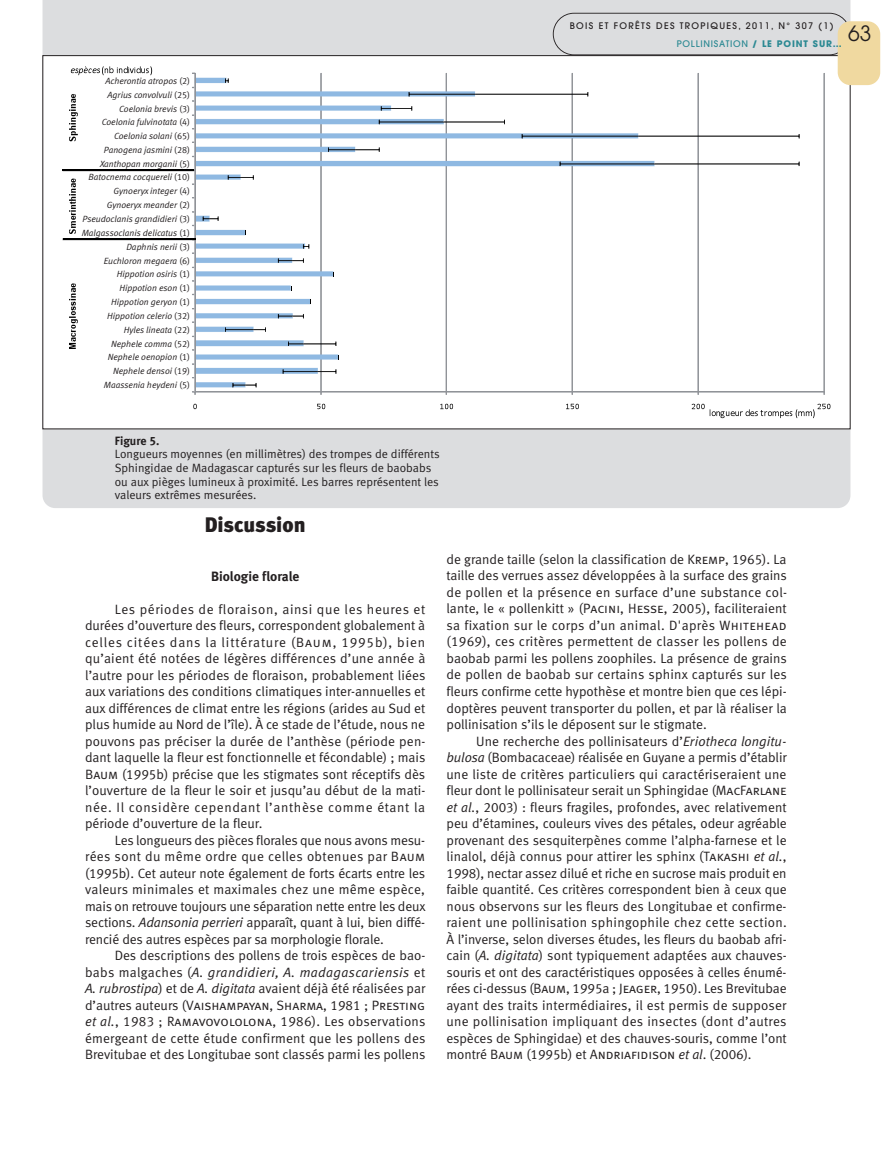
<style>
.page{position:relative;width:893px;height:1149px;background:#fff}
.page>*{position:absolute;margin:0;border:0;box-sizing:border-box;transform-origin:0 0}
.t1{font:21px "Meta Black LF";letter-spacing:-.005em;color:#231f20}
.t2{font:21px "Avant Garde";color:#231f20}
.t3{font:13.5px/16.5px "Meta Normal LF";letter-spacing:-.005em;color:#231f20;text-align:justify}
.t4{font:13.5px "Meta Bold LF";color:#231f20}
.t5{font:12px/13.5px "Meta Normal LF";color:#231f20}
.t6{font:12px "Meta Bold LF";color:#231f20}
.t7{font:italic 9px "Meta Normal LF";color:#231f20}
.t8{font:500 9px "Avant Garde";letter-spacing:.15em;color:#231f20}
.t9{font:500 9px "Avant Garde";letter-spacing:.08em;color:#2c8993}
.s1{font-style:normal}
.s2{font-weight:700}
.s3{font-family:"Meta Normal LF Caps"}
.s4{font-style:italic}
</style>
<div class="page">
<div style="left:43px;top:0;width:807px;height:508px;background:#dcdddf"></div>
<div style="left:43px;top:56px;width:807px;height:373px;background:#fff"></div>
<svg style="left:193px;top:403px;width:4px;height:6px"></svg>
<svg style="left:317px;top:403px;width:8px;height:6px"></svg>
<svg style="left:440px;top:403px;width:13px;height:6px"></svg>
<svg style="left:566px;top:403px;width:13px;height:6px"></svg>
<svg style="left:692px;top:403px;width:138px;height:15px"></svg>
<svg style="left:63px;top:66px;width:762px;height:329px"></svg>
<div style="left:553px;top:13px;width:297px;height:42px;background:#dcdddf"></div>
<div style="left:838px;top:21px;width:42px;height:64px;background:#f0d9a0;border-radius:13px"></div>
<p class="t7" style="left:105px;top:77px;width:86px">Acherontia atropos <span class="s1">(2)</span></p>
<p class="t7" style="left:107px;top:91px;width:84px">Agrius convolvuli <span class="s1">(25)</span></p>
<p class="t7" style="left:119px;top:105px;width:72px">Coelonia brevis <span class="s1">(3)</span></p>
<p class="t7" style="left:102px;top:119px;width:90px">Coelonia fulvinotata <span class="s1">(4)</span></p>
<p class="t7" style="left:114px;top:133px;width:77px">Coelonia solani <span class="s1">(65)</span></p>
<p class="t7" style="left:104px;top:147px;width:88px">Panogena jasmini <span class="s1">(28)</span></p>
<p class="t7" style="left:100px;top:161px;width:91px">Xanthopan morganii <span class="s1">(5)</span></p>
<p class="t7" style="left:89px;top:174px;width:103px">Batocnema cocquereli <span class="s1">(10)</span></p>
<p class="t7" style="left:114px;top:188px;width:78px">Gynoeryx integer <span class="s1">(4)</span></p>
<p class="t7" style="left:107px;top:202px;width:85px">Gynoeryx meander <span class="s1">(2)</span></p>
<p class="t7" style="left:82px;top:216px;width:109px">Pseudoclanis grandidieri <span class="s1">(3)</span></p>
<p class="t7" style="left:82px;top:230px;width:110px">Malgassoclanis delicatus <span class="s1">(1)</span></p>
<p class="t7" style="left:126px;top:243px;width:65px">Daphnis nerii <span class="s1">(3)</span></p>
<p class="t7" style="left:104px;top:257px;width:88px">Euchloron megaera <span class="s1">(6)</span></p>
<p class="t7" style="left:117px;top:271px;width:75px">Hippotion osiris <span class="s1">(1)</span></p>
<p class="t7" style="left:119px;top:285px;width:72px">Hippotion eson <span class="s1">(1)</span></p>
<p class="t7" style="left:111px;top:299px;width:80px">Hippotion geryon <span class="s1">(1)</span></p>
<p class="t7" style="left:107px;top:312px;width:84px">Hippotion celerio <span class="s1">(32)</span></p>
<p class="t7" style="left:124px;top:326px;width:68px">Hyles lineata <span class="s1">(22)</span></p>
<p class="t7" style="left:111px;top:340px;width:80px">Nephele comma <span class="s1">(52)</span></p>
<p class="t7" style="left:108px;top:354px;width:84px">Nephele oenopion <span class="s1">(1)</span></p>
<p class="t7" style="left:113px;top:368px;width:78px">Nephele densoi <span class="s1">(19)</span></p>
<p class="t7" style="left:104px;top:382px;width:88px">Maassenia heydeni <span class="s1">(5)</span></p>
<p class="t6" style="left:115px;top:436px;width:46px">Figure 5.</p>
<p class="t5" style="left:115px;top:448px;width:326px">Longueurs moyennes (en millimètres) des trompes de différents Sphingidae de Madagascar capturés sur les fleurs de baobabs ou aux pièges lumineux à proximité. Les barres représentent les valeurs extrêmes mesurées.</p>
<p class="t8" style="left:570px;top:23px;width:265px">BOIS ET FORÊTS DES TROPIQUES, 2011, N° 307 (1)</p>
<h1 class="t2" style="left:848px;top:26px;width:25px">63</h1>
<p class="t9" style="left:677px;top:41px;width:167px">POLLINISATION <span class="s2">/ LE POINT SUR…</span></p>
<h1 class="t1" style="left:205px;top:517px;width:102px">Discussion</h1>
<p class="t4" style="left:211px;top:571px;width:90px">Biologie florale</p>
<p class="t3" style="left:85px;top:601px;width:342px;text-indent:30px">Les périodes de floraison, ainsi que les heures et durées d’ouverture des fleurs, correspondent globalement à celles citées dans la littérature (B<span class="s3">aum</span>, 1995b), bien qu’aient été notées de légères différences d’une année à l’autre pour les périodes de floraison, probablement liées aux variations des conditions climatiques inter-annuelles et aux différences de climat entre les régions (arides au Sud et plus humide au Nord de l’île). À ce stade de l’étude, nous ne pouvons pas préciser la durée de l’anthèse (période pen&shy;dant laquelle la fleur est fonctionnelle et fécondable) ; mais <span class="s3">Baum</span> (1995b) précise que les stigmates sont réceptifs dès l’ouverture de la fleur le soir et jusqu’au début de la mati&shy;née. Il considère cependant l’anthèse comme étant la période d’ouverture de la fleur.</p>
<p class="t3" style="left:85px;top:832px;width:342px;text-indent:30px">Les longueurs des pièces florales que nous avons mesu&shy;rées sont du même ordre que celles obtenues par <span class="s3">Baum </span>(1995b). Cet auteur note également de forts écarts entre les valeurs minimales et maximales chez une même espèce, mais on retrouve toujours une séparation nette entre les deux sections. <span class="s4">Adansonia perrieri</span> apparaît, quant à lui, bien diffé&shy;rencié des autres espèces par sa morphologie florale.</p>
<p class="t3" style="left:85px;top:948px;width:342px;text-indent:30px">Des descriptions des pollens de trois espèces de bao&shy;babs malgaches (<span class="s4">A. grandidieri, A. madagascariensis</span> et <span class="s4">A. rubrostipa</span>) et de <span class="s4">A. digitata</span> avaient déjà été réalisées par d’autres auteurs (V<span class="s3">aishampayan</span>, S<span class="s3">harma</span>, 1981 ; P<span class="s3">resting </span><span class="s4">et al.</span>, 1983 ; R<span class="s3">amavovololona</span>, 1986). Les observations émergeant de cette étude confirment que les pollens des Brevitubae et des Longitubae sont classés parmi les pollens</p>
<p class="t3" style="left:446px;top:552px;width:342px">de grande taille (selon la classification de K<span class="s3">remp</span>, 1965). La taille des verrues assez développées à la surface des grains de pollen et la présence en surface d’une substance col&shy;lante, le « pollenkitt » (P<span class="s3">acini</span>, H<span class="s3">esse</span>, 2005), faciliteraient sa fixation sur le corps d’un animal. D'après <span class="s3">Whitehead </span>(1969), ces critères permettent de classer les pollens de baobab parmi les pollens zoophiles. La présence de grains de pollen de baobab sur certains sphinx capturés sur les fleurs confirme cette hypothèse et montre bien que ces lépi&shy;doptères peuvent transporter du pollen, et par là réaliser la pollinisation s’ils le déposent sur le stigmate.</p>
<p class="t3" style="left:446px;top:733px;width:342px;text-indent:30px">Une recherche des pollinisateurs d’<span class="s4">Eriotheca longitu&shy;bulosa</span> (Bombacaceae) réalisée en Guyane a permis d’établir une liste de critères particuliers qui caractériseraient une fleur dont le pollinisateur serait un Sphingidae (M<span class="s3">ac</span>F<span class="s3">arlane </span><span class="s4">et al.</span>, 2003) : fleurs fragiles, profondes, avec relativement peu d’étamines, couleurs vives des pétales, odeur agréable provenant des sesquiterpènes comme l’alpha-farnese et le linalol, déjà connus pour attirer les sphinx (T<span class="s3">akashi</span> <span class="s4">et al.</span>, 1998), nectar assez dilué et riche en sucrose mais produit en faible quantité. Ces critères correspondent bien à ceux que nous observons sur les fleurs des Longitubae et confirme&shy;raient une pollinisation sphingophile chez cette section.<br>À l’inverse, selon diverses études, les fleurs du baobab afri&shy;cain (<span class="s4">A. digitata</span>) sont typiquement adaptées aux chauves&shy;souris et ont des caractéristiques opposées à celles énumé&shy;rées ci-dessus (B<span class="s3">aum</span>, 1995a ; J<span class="s3">eager</span>, 1950). Les Brevitubae ayant des traits intermédiaires, il est permis de supposer une pollinisation impliquant des insectes (dont d’autres espèces de Sphingidae) et des chauves-souris, comme l’ont montré <span class="s3">Baum</span> (1995b) et <span class="s3">Andriafidison</span> <span class="s4">et al</span>. (2006).</p>
</div>
